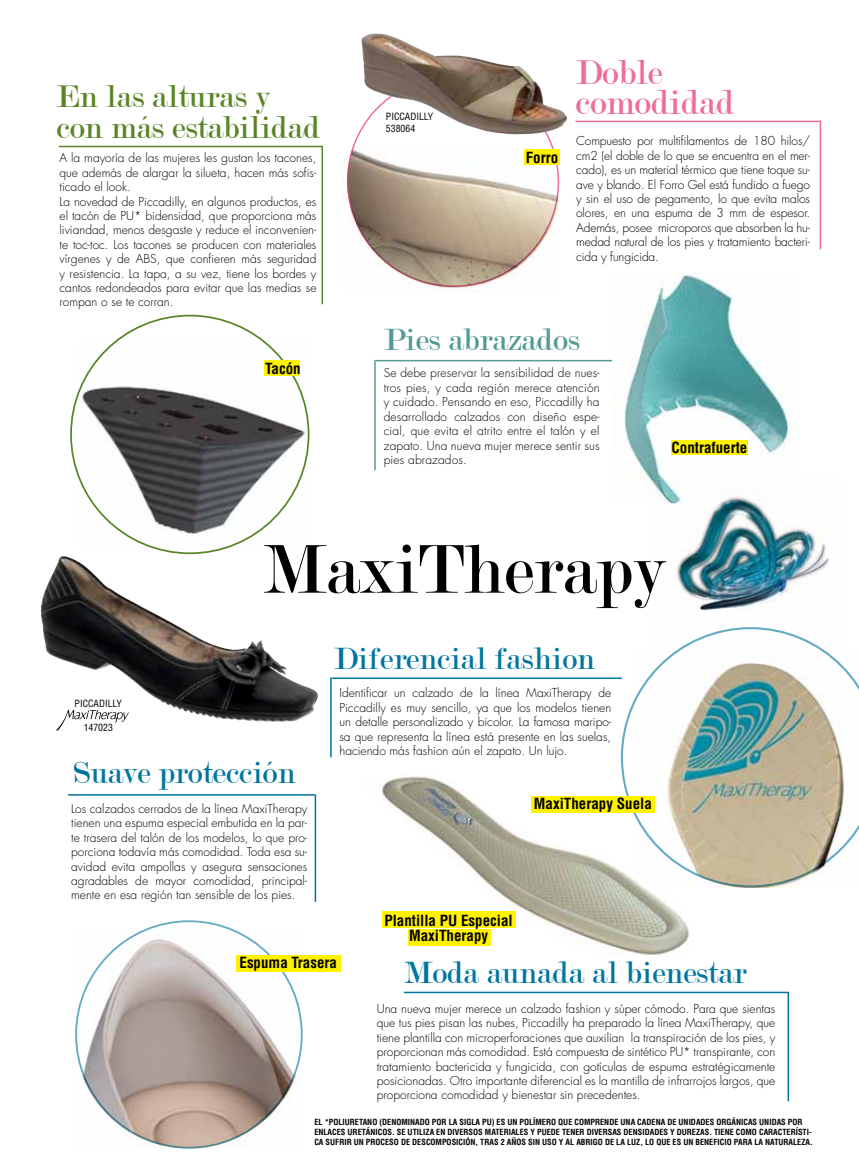
<style>
.page{position:relative;width:859px;height:1170px;background:#fff}
.page>*{position:absolute;margin:0;border:0;box-sizing:border-box;transform-origin:0 0}
.t1{font:73.65px "Modern";color:#000}
.t2{font:36.9px "Modern";color:#ee6d9a}
.t3{font:33.6px "Modern";color:#598527}
.t4{font:33.15px "Modern";color:#00769f}
.t5{font:33.15px "Modern";color:#529a93}
.t6{font:700 condensed 15px/15px "Helvetica";color:#000;text-align:center}
.t7{font:300 12px/14.4px "Futura";color:#000;text-align:justify}
.t8{font:condensed 9.75px/11.7px "Helvetica";color:#000}
.t9{font:700 condensed 8.25px/9.9px "Helvetica";color:#000}
</style>
<div class="page">
<img style="left:75px;top:927px;width:228px;height:220px">
<img style="left:79px;top:340px;width:228px;height:208px">
<hr style="left:575px;top:121px;width:246px;height:1px;background:#ee6d9a">
<hr style="left:59px;top:146px;width:264px;height:1px;background:#598527">
<hr style="left:321px;top:147px;width:2px;height:157px;background:#598527">
<hr style="left:820px;top:121px;width:1px;height:128px;background:#ee6d9a">
<hr style="left:374px;top:360px;width:250px;height:1px;background:#529a93">
<hr style="left:374px;top:361px;width:2px;height:109px;background:#529a93">
<hr style="left:68px;top:794px;width:247px;height:1px;background:#00769f">
<hr style="left:404px;top:991px;width:384px;height:2px;background:#00769f">
<hr style="left:787px;top:991px;width:2px;height:110px;background:#00769f">
<hr style="left:332px;top:677px;width:290px;height:2px;background:#00769f">
<hr style="left:315px;top:794px;width:1px;height:107px;background:#00769f">
<hr style="left:330px;top:677px;width:2px;height:80px;background:#00769f">
<img style="left:621px;top:650px;width:238px;height:237px">
<svg style="left:346px;top:128px;width:214px;height:164px"></svg>
<div style="left:265px;top:360px;width:35px;height:15px;background:#fff200"></div>
<img style="left:381px;top:773px;width:313px;height:182px">
<img style="left:361px;top:34px;width:206px;height:102px">
<img style="left:612px;top:272px;width:187px;height:211px">
<div style="left:671px;top:440px;width:77px;height:14px;background:#fff200"></div>
<img style="left:650px;top:475px;width:180px;height:175px">
<div style="left:236px;top:955px;width:104px;height:16px;background:#fff200"></div>
<div style="left:382px;top:911px;width:134px;height:16px;background:#fff200"></div>
<div style="left:408px;top:928px;width:83px;height:17px;background:#fff200"></div>
<div style="left:524px;top:149px;width:36px;height:16px;background:#fff200"></div>
<svg style="left:56px;top:723px;width:7px;height:7px"></svg>
<img style="left:40px;top:557px;width:278px;height:166px">
<h2 class="t2" style="left:575px;top:54px;width:89px">Doble</h2>
<h3 class="t3" style="left:57px;top:80px;width:215px">En las alturas y</h3>
<h2 class="t2" style="left:575px;top:84px;width:161px">comodidad</h2>
<h3 class="t3" style="left:57px;top:110px;width:265px">con más estabilidad</h3>
<p class="t8" style="left:386px;top:110px;width:49px">PICCADILLY<br>538064</p>
<p class="t7" style="left:576px;top:134px;width:235px">Compuesto por multifilamentos de 180 hilos/ cm2 (el doble de lo que se encuentra en el mer&shy;cado), es un material térmico que tiene toque su&shy;ave y blando. El Forro Gel está fundido a fuego y sin el uso de pegamento, lo que evita malos olores, en una espuma de 3 mm de espesor.<br>Además, posee microporos que absorben la hu&shy;medad natural de los pies y tratamiento bacteri&shy;cida y fungicida.</p>
<p class="t6" style="left:526px;top:150px;width:34px">FORRO</p>
<p class="t7" style="left:60px;top:151px;width:258px;text-align:left">A la mayoría de las mujeres les gustan los tacones, que además de alargar la silueta, hacen más sofis&shy;ticado el look.<br>La novedad de Piccadilly, en algunos productos, es el tacón de PU* bidensidad, que proporciona más liviandad, menos desgaste y reduce el inconvenien&shy;te toc-toc. Los tacones se producen con materiales vírgenes y de ABS, que confieren más seguridad y resistencia. La tapa, a su vez, tiene los bordes y cantos redondeados para evitar que las medias se rompan o se te corran.</p>
<p class="t6" style="left:265px;top:360px;width:37px">TACÓN</p>
<h3 class="t5" style="left:384px;top:323px;width:197px">Pies abrazados</h3>
<p class="t7" style="left:384px;top:366px;width:217px">Se debe preservar la sensibilidad de nues&shy;tros pies, y cada región merece atención y cuidado. Pensando en eso, Piccadilly ha desarrollado calzados con diseño espe&shy;cial, que evita el atrito entre el talón y el zapato. Una nueva mujer merece sentir sus pies abrazados.</p>
<p class="t6" style="left:672px;top:440px;width:77px">CONTRAFUERTE</p>
<h1 class="t1" style="left:263px;top:532px;width:404px">MaxiTherapy</h1>
<p class="t8" style="left:75px;top:697px;width:49px">PICCADILLY</p>
<p class="t8" style="left:84px;top:721px;width:31px">147023</p>
<h3 class="t4" style="left:73px;top:755px;width:224px">Suave protección</h3>
<p class="t7" style="left:71px;top:801px;width:238px">Los calzados cerrados de la línea MaxiTherapy tienen una espuma especial embutida en la par&shy;te trasera del talón de los modelos, lo que pro&shy;porciona todavía más comodidad. Toda esa su&shy;avidad evita ampollas y asegura sensaciones agradables de mayor comodidad, principal&shy;mente en esa región tan sensible de los pies.</p>
<h3 class="t4" style="left:334px;top:642px;width:263px">Diferencial fashion</h3>
<p class="t7" style="left:339px;top:686px;width:273px">Identificar un calzado de la línea MaxiTherapy de Piccadilly es muy sencillo, ya que los modelos tienen un detalle personalizado y bicolor. La famosa maripo&shy;sa que representa la línea está presente en las suelas, haciendo más fashion aún el zapato. Un lujo.</p>
<p class="t6" style="left:534px;top:796px;width:119px">MAXITHERAPY SUELA</p>
<p class="t6" style="left:384px;top:912px;width:130px">PLANTILLA PU ESPECIAL<br>MAXITHERAPY</p>
<p class="t6" style="left:239px;top:955px;width:99px">ESPUMA TRASERA</p>
<h3 class="t4" style="left:404px;top:955px;width:344px">Moda aunada al bienestar</h3>
<p class="t7" style="left:377px;top:1001px;width:400px">Una nueva mujer merece un calzado fashion y súper cómodo. Para que sientas que tus pies pisan las nubes, Piccadilly ha preparado la línea MaxiTherapy, que tiene plantilla con microperforaciones que auxilian la transpiración de los pies, y proporcionan más comodidad. Está compuesta de sintético PU* transpirante, con tratamiento bactericida y fungicida, con gotículas de espuma estratégicamente posicionadas. Otro importante diferencial es la mantilla de infrarrojos largos, que proporciona comodidad y bienestar sin precedentes.</p>
<p class="t9" style="left:314px;top:1116px;width:500px">EL *POLIURETANO (DENOMINADO POR LA SIGLA PU) ES UN POLÍMERO QUE COMPRENDE UNA CADENA DE UNIDADES ORGÁNICAS UNIDAS POR<br>ENLACES URETÁNICOS. SE UTILIZA EN DIVERSOS MATERIALES Y PUEDE TENER DIVERSAS DENSIDADES Y DUREZAS. TIENE COMO CARACTERÍSTI-<br>CA SUFRIR UN PROCESO DE DESCOMPOSICIÓN, TRAS 2 AÑOS SIN USO Y AL ABRIGO DE LA LUZ, LO QUE ES UN BENEFICIO PARA LA NATURALEZA.</p>
</div>
